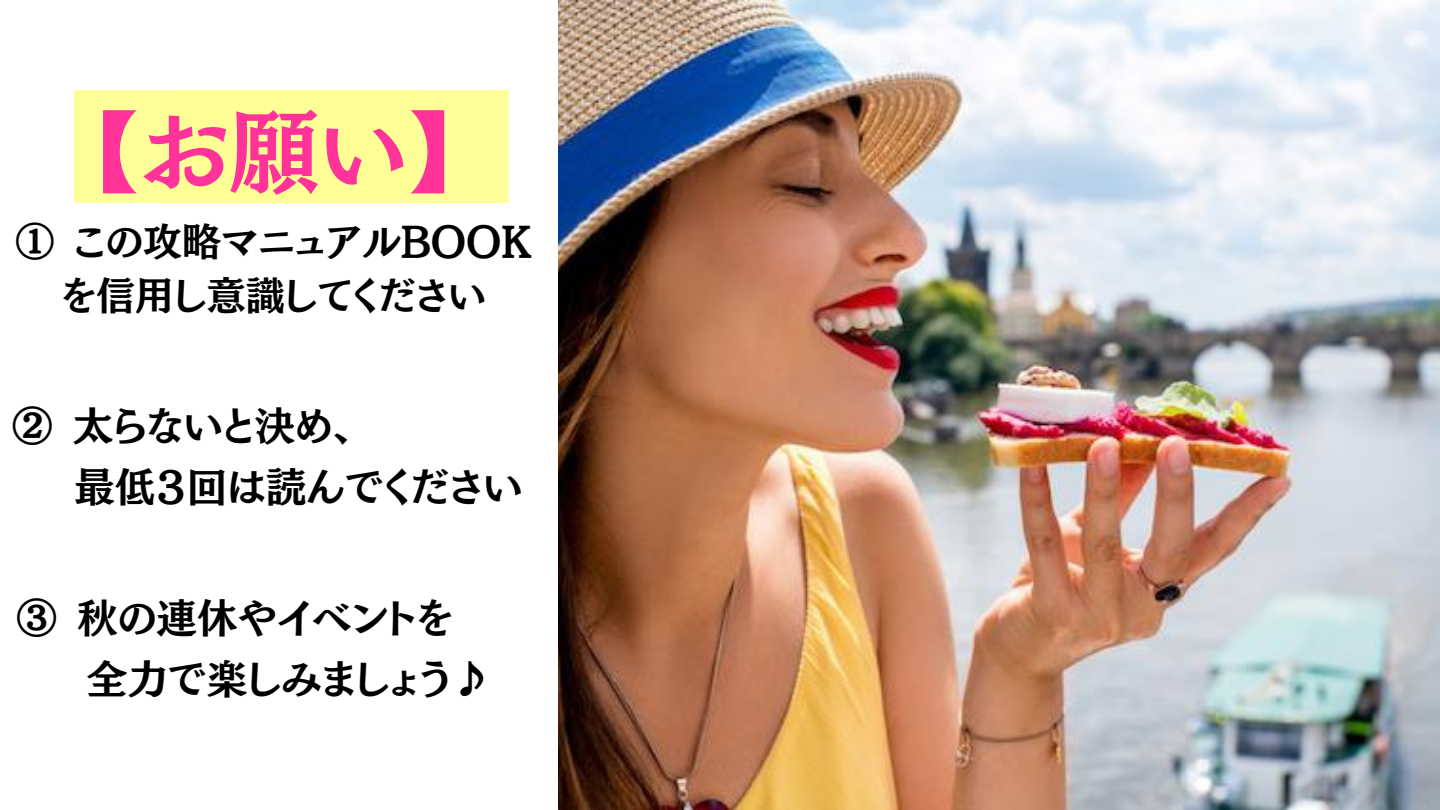
<style>
.page{position:relative;width:1440px;height:810px;background:#fff}
.page>*{position:absolute;margin:0;border:0;box-sizing:border-box;transform-origin:0 0}
.t1{font:90px "TEST Mode Min B B";color:#f39}
.t2{font:40.5px "TEST Mode Min B B";color:#000}
.t3{font:39px/54px "TEST Mode Min B B";color:#000;text-align:center}
</style>
<div class="page">
<img style="left:559px;top:0;width:881px;height:810px">
<h1 class="t1" style="left:86px;top:107px;width:378px">【お願い】</h1>
<h1 class="t3" style="left:15px;top:214px;width:518px">① この攻略マニュアルBOOKを信用し意識してください</h1>
<p class="t2" style="left:12px;top:406px;width:343px">② 太らないと決め、</p>
<p class="t2" style="left:74px;top:466px;width:450px">最低３回は読んでください</p>
<p class="t2" style="left:16px;top:598px;width:438px">③ 秋の連休やイベントを</p>
<p class="t2" style="left:87px;top:658px;width:406px">全力で楽しみましょう♪</p>
</div>
